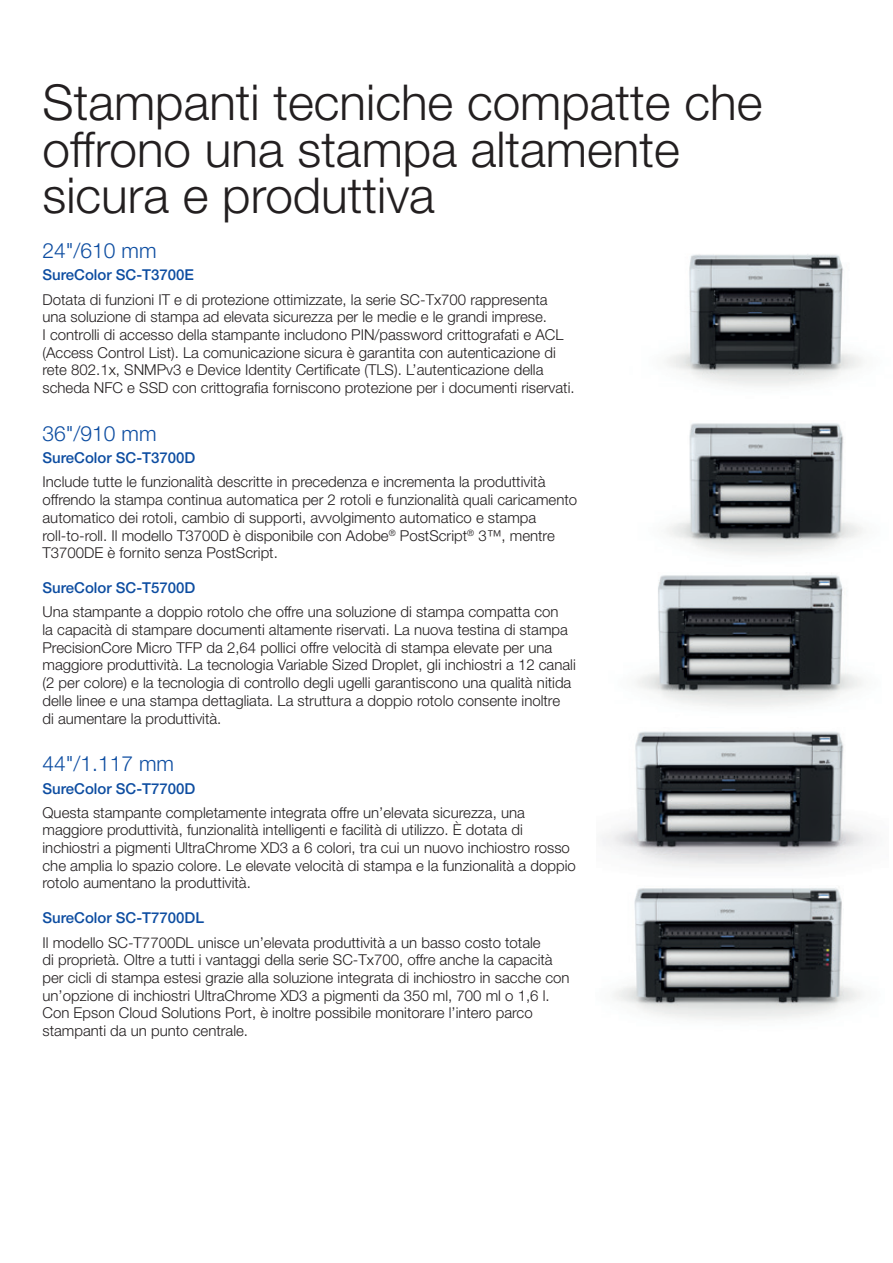
<style>
.page{position:relative;width:893px;height:1263px;background:#fff}
.page>*{position:absolute;margin:0;border:0;box-sizing:border-box;transform-origin:0 0}
.t1{font:300 49.5px/46.5px "Helvetica Neue LT Pro";color:#231f20}
.Brochure_Small_Sub_H{font:300 21px "Helvetica Neue LT Pro";color:#0d4da1}
.Brochure_Body_Copy{font:300 15px/17.7px "Helvetica Neue LT Pro";color:#231f20}
.Brochure_Small_Sub_H-2{font:500 15px "Helvetica Neue LT Pro";color:#0d4da1}
</style>
<div class="page">
<img style="left:667px;top:254px;width:195px;height:132px">
<img style="left:667px;top:423px;width:196px;height:132px">
<img style="left:637px;top:575px;width:225px;height:132px">
<img style="left:602px;top:731px;width:271px;height:137px">
<img style="left:614px;top:888px;width:247px;height:132px">
<p class="t1" style="left:43px;top:78px;width:721px">Stampanti tecniche compatte che offrono una stampa altamente sicura e produttiva</p>
<p class="Brochure_Small_Sub_H" style="left:43px;top:238px;width:115px">24"/610 mm</p>
<p class="Brochure_Small_Sub_H-2" style="left:43px;top:266px;width:153px">SureColor SC-T3700E</p>
<p class="Brochure_Body_Copy" style="left:43px;top:290px;width:534px">Dotata di funzioni IT e di protezione ottimizzate, la serie SC-Tx700 rappresenta una soluzione di stampa ad elevata sicurezza per le medie e le grandi imprese.<br>I controlli di accesso della stampante includono PIN/password crittografati e ACL (Access Control List). La comunicazione sicura è garantita con autenticazione di rete 802.1x, SNMPv3 e Device Identity Certificate (TLS). L’autenticazione della scheda NFC e SSD con crittografia forniscono protezione per i documenti riservati.</p>
<p class="Brochure_Small_Sub_H" style="left:43px;top:421px;width:115px">36"/910 mm</p>
<p class="Brochure_Small_Sub_H-2" style="left:43px;top:449px;width:154px">SureColor SC-T3700D</p>
<p class="Brochure_Body_Copy" style="left:43px;top:473px;width:536px">Include tutte le funzionalità descritte in precedenza e incrementa la produttività offrendo la stampa continua automatica per 2 rotoli e funzionalità quali caricamento automatico dei rotoli, cambio di supporti, avvolgimento automatico e stampa roll-to-roll. Il modello T3700D è disponibile con Adobe<sup>®</sup> PostScript<sup>®</sup> 3™, mentre T3700DE è fornito senza PostScript.</p>
<p class="Brochure_Small_Sub_H-2" style="left:43px;top:579px;width:154px">SureColor SC-T5700D</p>
<p class="Brochure_Body_Copy" style="left:43px;top:603px;width:535px">Una stampante a doppio rotolo che offre una soluzione di stampa compatta con<br>la capacità di stampare documenti altamente riservati. La nuova testina di stampa PrecisionCore Micro TFP da 2,64 pollici offre velocità di stampa elevate per una maggiore produttività. La tecnologia Variable Sized Droplet, gli inchiostri a 12 canali (2 per colore) e la tecnologia di controllo degli ugelli garantiscono una qualità nitida delle linee e una stampa dettagliata. La struttura a doppio rotolo consente inoltre<br>di aumentare la produttività.</p>
<p class="Brochure_Small_Sub_H" style="left:43px;top:751px;width:133px">44"/1.117 mm</p>
<p class="Brochure_Small_Sub_H-2" style="left:43px;top:779px;width:154px">SureColor SC-T7700D</p>
<p class="Brochure_Body_Copy" style="left:43px;top:803px;width:535px">Questa stampante completamente integrata offre un’elevata sicurezza, una maggiore produttività, funzionalità intelligenti e facilità di utilizzo. È dotata di inchiostri a pigmenti UltraChrome XD3 a 6 colori, tra cui un nuovo inchiostro rosso che amplia lo spazio colore. Le elevate velocità di stampa e la funzionalità a doppio rotolo aumentano la produttività.</p>
<p class="Brochure_Small_Sub_H-2" style="left:43px;top:909px;width:163px">SureColor SC-T7700DL</p>
<p class="Brochure_Body_Copy" style="left:43px;top:933px;width:529px">Il modello SC-T7700DL unisce un’elevata produttività a un basso costo totale<br>di proprietà. Oltre a tutti i vantaggi della serie SC-Tx700, offre anche la capacità per cicli di stampa estesi grazie alla soluzione integrata di inchiostro in sacche con un’opzione di inchiostri UltraChrome XD3 a pigmenti da 350 ml, 700 ml o 1,6 l.<br>Con Epson Cloud Solutions Port, è inoltre possibile monitorare l’intero parco stampanti da un punto centrale.</p>
</div>
